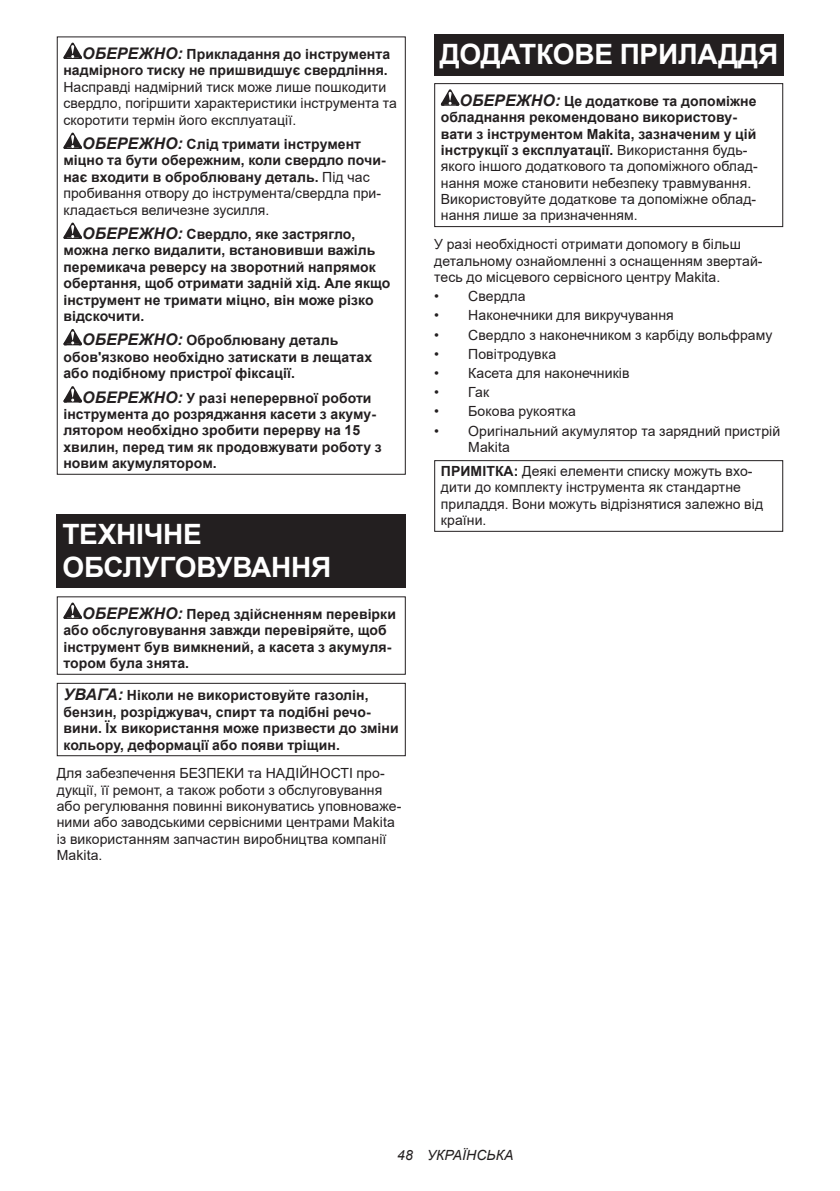
<style>
.page{position:relative;width:840px;height:1191px;background:#fff}
.page>*{position:absolute;margin:0;border:0;box-sizing:border-box;transform-origin:0 0}
.t1{font:700 28px/32.8px "Arial";letter-spacing:-.01em;color:#fff}
.t2{font:14px/16.4px "Arial";letter-spacing:.005em;color:#231f20}
.t3{font:700 14px/16.4px "Arial";letter-spacing:.005em;color:#231f20}
.t4{font:italic 14px "Arial";letter-spacing:.005em;color:#231f20}
.s1{font-style:italic;font-size:16px}
.s2{font-weight:400}
.s3{font-weight:700;font-style:italic;font-size:16px}
.s4{font-weight:700}
</style>
<div class="page">
<svg style="left:63px;top:43px;width:19px;height:16px"></svg>
<svg style="left:63px;top:133px;width:19px;height:16px"></svg>
<svg style="left:63px;top:223px;width:19px;height:16px"></svg>
<svg style="left:63px;top:329px;width:19px;height:16px"></svg>
<svg style="left:63px;top:386px;width:19px;height:16px"></svg>
<div style="left:57px;top:36px;width:348px;height:439px;border:1px solid #231f20"></div>
<div style="left:57px;top:514px;width:348px;height:74px;background:#231f20"></div>
<svg style="left:63px;top:602px;width:19px;height:17px"></svg>
<div style="left:57px;top:596px;width:348px;height:79px;border:1px solid #231f20"></div>
<div style="left:57px;top:683px;width:348px;height:73px;border:1px solid #231f20"></div>
<div style="left:434px;top:34px;width:348px;height:41px;background:#231f20"></div>
<svg style="left:440px;top:89px;width:19px;height:17px"></svg>
<div style="left:434px;top:83px;width:348px;height:144px;border:1px solid #231f20"></div>
<div style="left:434px;top:460px;width:348px;height:72px;border:1px solid #231f20"></div>
<p class="t3" style="left:63px;top:46px;width:328px;text-align:right"><span class="s1">ОБЕРЕЖНО:</span> Прикладання до інструмента надмірного тиску не пришвидшує свердління.</p>
<p class="t2" style="left:63px;top:79px;width:335px">Насправді надмірний тиск може лише пошкодити свердло, погіршити характеристики інструмента та скоротити термін його експлуатації.</p>
<p class="t3" style="left:63px;top:136px;width:323px;text-indent:19px"><span class="s1">ОБЕРЕЖНО:</span> Слід тримати інструмент міцно та бути обережним, коли свердло почи&shy;нає входити в оброблювану деталь. <span class="s2">Під час пробивання отвору до інструмента/свердла при&shy;кладається величезне зусилля.</span></p>
<p class="t3" style="left:63px;top:226px;width:328px;text-indent:19px"><span class="s1">ОБЕРЕЖНО:</span> Свердло, яке застрягло, можна легко видалити, встановивши важіль перемикача реверсу на зворотний напрямок обертання, щоб отримати задній хід. Але якщо інструмент не тримати міцно, він може різко відскочити.</p>
<p class="t3" style="left:63px;top:332px;width:310px;text-indent:19px"><span class="s1">ОБЕРЕЖНО:</span> Оброблювану деталь обов'язково необхідно затискати в лещатах або подібному пристрої фіксації.</p>
<p class="t3" style="left:63px;top:389px;width:320px;text-indent:19px"><span class="s1">ОБЕРЕЖНО:</span> У разі неперервної роботи інструмента до розряджання касети з акуму&shy;лятором необхідно зробити перерву на 15 хвилин, перед тим як продовжувати роботу з новим акумулятором.</p>
<h1 class="t1" style="left:62px;top:518px;width:270px">ТЕХНІЧНЕ<br>ОБСЛУГОВУВАННЯ</h1>
<p class="t3" style="left:63px;top:606px;width:334px;text-indent:19px"><span class="s1">ОБЕРЕЖНО:</span> Перед здійсненням перевірки або обслуговування завжди перевіряйте, щоб інструмент був вимкнений, а касета з акумуля&shy;тором була знята.</p>
<p class="t3" style="left:63px;top:687px;width:336px"><span class="s1">УВАГА:</span> Ніколи не використовуйте газолін, бензин, розріджувач, спирт та подібні речо&shy;вини. Їх використання може призвести до зміни кольору, деформації або появи тріщин.</p>
<p class="t2" style="left:57px;top:765px;width:346px">Для забезпечення БЕЗПЕКИ та НАДІЙНОСТІ про&shy;дукції, її ремонт, а також роботи з обслуговування або регулювання повинні виконуватись уповноваже&shy;ними або заводськими сервісними центрами Makita із використанням запчастин виробництва компанії Makita.</p>
<h1 class="t1" style="left:439px;top:38px;width:339px">ДОДАТКОВЕ ПРИЛАДДЯ</h1>
<p class="t2" style="left:440px;top:92px;width:318px;text-indent:19px"><span class="s3">ОБЕРЕЖНО:</span> <span class="s4">Це додаткове та допоміжне обладнання рекомендовано використову&shy;вати з інструментом Makita, зазначеним у цій інструкції з експлуатації.</span> Використання будь&shy;якого іншого додаткового та допоміжного облад&shy;нання може становити небезпеку травмування.<br>Використовуйте додаткове та допоміжне облад&shy;нання лише за призначенням.</p>
<p class="t2" style="left:434px;top:236px;width:330px">У разі необхідності отримати допомогу в більш детальному ознайомленні з оснащенням звертай&shy;тесь до місцевого сервісного центру Makita.</p>
<p class="t2" style="left:434px;top:288px;width:93px">• Свердла</p>
<p class="t2" style="left:434px;top:307px;width:241px">• Наконечники для викручування</p>
<p class="t2" style="left:434px;top:326px;width:340px">• Свердло з наконечником з карбіду вольфраму</p>
<p class="t2" style="left:434px;top:345px;width:123px">• Повітродувка</p>
<p class="t2" style="left:434px;top:365px;width:197px">• Касета для наконечників</p>
<p class="t2" style="left:434px;top:384px;width:56px">• Гак</p>
<p class="t2" style="left:434px;top:403px;width:143px">• Бокова рукоятка</p>
<p class="t2" style="left:468px;top:422px;width:313px;text-indent:-34px">• Оригінальний акумулятор та зарядний пристрій<br>Makita</p>
<p class="t2" style="left:440px;top:463px;width:323px"><span class="s4">ПРИМІТКА:</span> Деякі елементи списку можуть вхо&shy;дити до комплекту інструмента як стандартне приладдя. Вони можуть відрізнятися залежно від країни.</p>
<p class="t4" style="left:397px;top:1146px;width:118px">48 УКРАЇНСЬКА</p>
</div>
